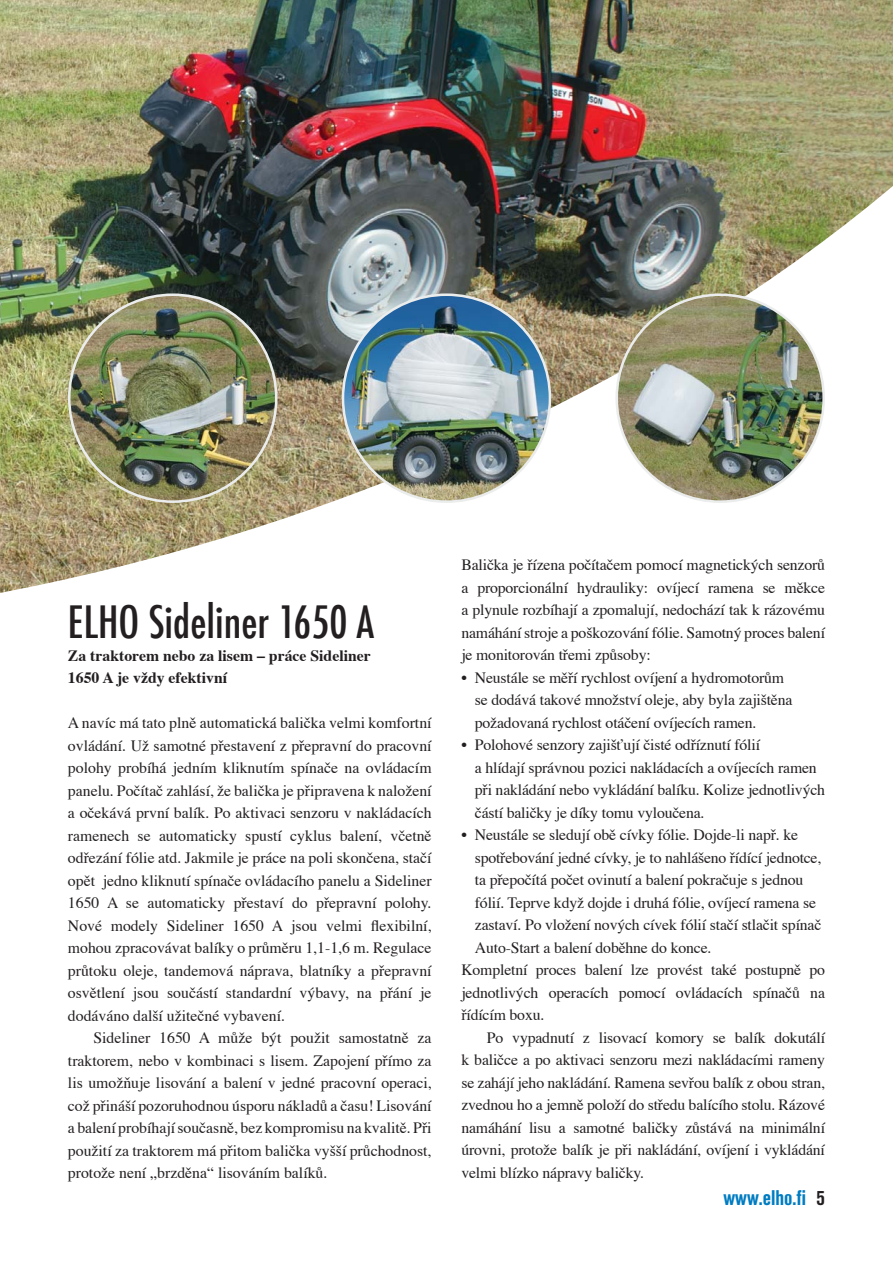
<style>
.page{position:relative;width:893px;height:1263px;background:#fff}
.page>*{position:absolute;margin:0;border:0;box-sizing:border-box;transform-origin:0 0}
.t1{font:500 condensed 43.5px "Futura";color:#231f20}
.t2{font:700 condensed 21px "Akzidenz Grotesk BE";color:#007cc2}
.t3{font:15.75px/22.5px "Times";letter-spacing:-.01em;color:#231f20;text-align:justify}
.t4{font:700 15.75px/22.5px "Times";color:#231f20}
.s1{color:#231f20}
</style>
<div class="page">
<img style="left:0;top:0;width:893px;height:593px">
<img style="left:69px;top:295px;width:207px;height:207px;border-radius:50%">
<img style="left:617px;top:297px;width:207px;height:205px">
<img style="left:343px;top:295px;width:207px;height:207px;border-radius:50%">
<h1 class="t1" style="left:68px;top:595px;width:308px">ELHO Sideliner 1650 A</h1>
<p class="t4" style="left:68px;top:645px;width:304px">Za traktorem nebo za lisem – práce Sideliner<br>1650 A je vždy efektivní</p>
<p class="t3" style="left:68px;top:713px;width:365px">A navíc má tato plně automatická balička velmi komfortní ovládání. Už samotné přestavení z přepravní do pracovní polohy probíhá jedním kliknutím spínače na ovládacím panelu. Počítač zahlásí, že balička je připravena k naložení a očekává první balík. Po aktivaci senzoru v nakládacích ramenech se automaticky spustí cyklus balení, včetně odřezání fólie atd. Jakmile je práce na poli skončena, stačí opět jedno kliknutí spínače ovládacího panelu a Sideliner 1650 A se automaticky přestaví do přepravní polohy.<br>Nové modely Sideliner 1650 A jsou velmi flexibilní, mohou zpracovávat balíky o průměru 1,1-1,6 m. Regulace průtoku oleje, tandemová náprava, blatníky a přepravní osvětlení jsou součástí standardní výbavy, na přání je dodáváno další užitečné vybavení.</p>
<p class="t3" style="left:68px;top:1028px;width:365px;text-indent:26px">Sideliner 1650 A může být použit samostatně za traktorem, nebo v kombinaci s lisem. Zapojení přímo za lis umožňuje lisování a balení v jedné pracovní operaci, což přináší pozoruhodnou úsporu nákladů a času! Lisování a balení probíhají současně, bez kompromisu na kvalitě. Při použití za traktorem má přitom balička vyšší průchodnost, protože není „brzděna“ lisováním balíků.</p>
<p class="t3" style="left:461px;top:555px;width:365px">Balička je řízena počítačem pomocí magnetických senzorů a proporcionální hydrauliky: ovíjecí ramena se měkce a plynule rozbíhají a zpomalují, nedochází tak k rázovému namáhání stroje a poškozování fólie. Samotný proces balení je monitorován třemi způsoby:</p>
<p class="t3" style="left:475px;top:667px;width:319px;text-align:left;text-indent:-13px">• Neustále se měří rychlost ovíjení a hydromotorům se dodává takové množství oleje, aby byla zajištěna požadovaná rychlost otáčení ovíjecích ramen.</p>
<p class="t3" style="left:475px;top:735px;width:352px;text-align:left;text-indent:-13px">• Polohové senzory zajišťují čisté odříznutí fólií<br>a hlídají správnou pozici nakládacích a ovíjecích ramen při nakládání nebo vykládání balíku. Kolize jednotlivých částí baličky je díky tomu vyloučena.</p>
<p class="t3" style="left:461px;top:825px;width:338px">• Neustále se sledují obě cívky fólie. Dojde-li např. ke</p>
<p class="t3" style="left:475px;top:847px;width:348px">spotřebování jedné cívky, je to nahlášeno řídící jednotce,</p>
<p class="t3" style="left:475px;top:870px;width:330px">ta přepočítá počet ovinutí a balení pokračuje s jednou</p>
<p class="t3" style="left:475px;top:892px;width:343px">fólií. Teprve když dojde i druhá fólie, ovíjecí ramena se</p>
<p class="t3" style="left:475px;top:915px;width:348px">zastaví. Po vložení nových cívek fólií stačí stlačit spínač</p>
<p class="t3" style="left:475px;top:937px;width:238px">Auto-Start a balení doběhne do konce.</p>
<p class="t3" style="left:461px;top:960px;width:365px">Kompletní proces balení lze provést také postupně po</p>
<p class="t3" style="left:461px;top:982px;width:365px">jednotlivých operacích pomocí ovládacích spínačů na</p>
<p class="t3" style="left:461px;top:1005px;width:85px">řídícím boxu.</p>
<p class="t3" style="left:487px;top:1027px;width:340px">Po vypadnutí z lisovací komory se balík dokutálí</p>
<p class="t3" style="left:461px;top:1050px;width:365px">k baličce a po aktivaci senzoru mezi nakládacími rameny</p>
<p class="t3" style="left:461px;top:1072px;width:365px">se zahájí jeho nakládání. Ramena sevřou balík z obou stran,</p>
<p class="t3" style="left:461px;top:1095px;width:365px">zvednou ho a jemně položí do středu balícího stolu. Rázové</p>
<p class="t3" style="left:461px;top:1117px;width:365px">namáhání lisu a samotné baličky zůstává na minimální</p>
<p class="t3" style="left:461px;top:1140px;width:365px">úrovni, protože balík je při nakládání, ovíjení i vykládání</p>
<p class="t3" style="left:461px;top:1162px;width:184px">velmi blízko nápravy baličky.</p>
<h2 class="t2" style="left:723px;top:1190px;width:103px">www.elho.fi <span class="s1">5</span></h2>
</div>
